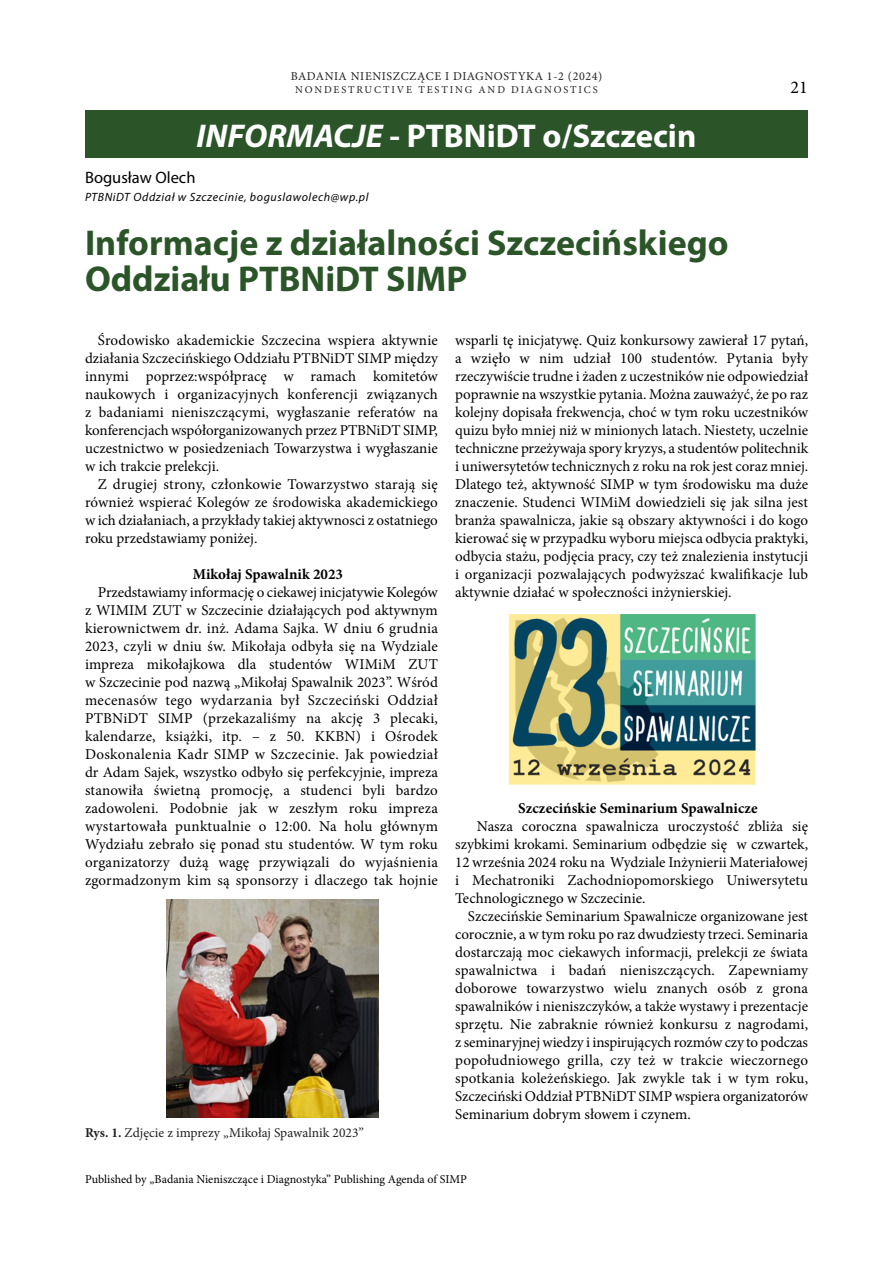
<style>
.page{position:relative;width:893px;height:1263px;background:#fff}
.page>*{position:absolute;margin:0;border:0;box-sizing:border-box;transform-origin:0 0}
.t1{font:700 36px/36px "Myriad Pro";color:#2b5528}
.t2{font:700 33px "Myriad Pro";color:#fff}
.t3{font:18px "Minion Pro";color:#000}
.t4{font:16.5px "Myriad Pro";color:#000}
.t5{font:15px/18px "Minion Pro";color:#000;text-align:justify}
.t6{font:700 15px "Minion Pro";color:#000}
.t7{font:13.5px "Minion Pro";color:#231f20}
.t8{font:12px "Minion Pro";color:#000}
.t9{font:italic 12px "Myriad Pro";letter-spacing:.05em;color:#000}
.t10{font:12px "Minion Pro";letter-spacing:.05em;color:#231f20}
.t11{font:10.5px "Minion Pro";letter-spacing:.18em;color:#231f20}
.s1{font-style:italic}
.s2{font-weight:700}
</style>
<div class="page">
<div style="left:85px;top:111px;width:723px;height:47px;background:#2b5528"></div>
<img style="left:167px;top:899px;width:212px;height:219px">
<img style="left:508px;top:615px;width:247px;height:170px">
<p class="t10" style="left:291px;top:71px;width:313px">BADANIA NIENISZCZĄCE I DIAGNOSTYKA 1-2 (2024)</p>
<p class="t11" style="left:295px;top:85px;width:304px">NONDESTRUCTIVE TESTING AND DIAGNOSTICS</p>
<h2 class="t2" style="left:197px;top:122px;width:501px"><span class="s1">INFORMACJE</span> - PTBNiDT o/Szczecin</h2>
<p class="t4" style="left:85px;top:170px;width:112px">Bogusław Olech</p>
<p class="t9" style="left:85px;top:192px;width:285px">PTBNiDT Oddział w Szczecinie, boguslawolech@wp.pl</p>
<h1 class="t1" style="left:85px;top:228px;width:645px">Informacje z działalności Szczecińskiego<br>Oddziału PTBNiDT SIMP</h1>
<p class="t3" style="left:791px;top:79px;width:19px">21</p>
<p class="t5" style="left:85px;top:332px;width:354px;text-indent:13px">Środowisko akademickie Szczecina wspiera aktywnie działania Szczecińskiego Oddziału PTBNiDT SIMP między innymi poprzez:współpracę w ramach komitetów naukowych i organizacyjnych konferencji związanych z badaniami nieniszczącymi, wygłaszanie referatów na konferencjach współorganizowanych przez PTBNiDT SIMP, uczestnictwo w posiedzeniach Towarzystwa i wygłaszanie w ich trakcie prelekcji.</p>
<p class="t5" style="left:85px;top:476px;width:354px;text-indent:13px">Z drugiej strony, członkowie Towarzystwo starają się również wspierać Kolegów ze środowiska akademickiego w ich działaniach, a przykłady takiej aktywnosci z ostatniego roku przedstawiamy poniżej.</p>
<p class="t6" style="left:193px;top:568px;width:152px">Mikołaj Spawalnik 2023</p>
<p class="t5" style="left:85px;top:584px;width:354px;text-indent:13px">Przedstawiamy informację o ciekawej inicjatywie Kolegów z WIMIM ZUT w Szczecinie działających pod aktywnym kierownictwem dr. inż. Adama Sajka. W dniu 6 grudnia 2023, czyli w dniu św. Mikołaja odbyła się na Wydziale impreza mikołajkowa dla studentów WIMiM ZUT w Szczecinie pod nazwą „Mikołaj Spawalnik 2023”. Wśród mecenasów tego wydarzania był Szczeciński Oddział PTBNiDT SIMP (przekazaliśmy na akcję 3 plecaki, kalendarze, książki, itp. – z 50. KKBN) i Ośrodek Doskonalenia Kadr SIMP w Szczecinie. Jak powiedział dr Adam Sajek, wszystko odbyło się perfekcyjnie, impreza stanowiła świetną promocję, a studenci byli bardzo zadowoleni. Podobnie jak w zeszłym roku impreza wystartowała punktualnie o 12:00. Na holu głównym Wydziału zebrało się ponad stu studentów. W tym roku organizatorzy dużą wagę przywiązali do wyjaśnienia zgormadzonym kim są sponsorzy i dlaczego tak hojnie</p>
<p class="t7" style="left:85px;top:1127px;width:280px"><span class="s2">Rys. 1.</span> Zdjęcie z imprezy „Mikołaj Spawalnik 2023”</p>
<p class="t5" style="left:455px;top:332px;width:354px">wsparli tę inicjatywę. Quiz konkursowy zawierał 17 pytań, a wzięło w nim udział 100 studentów. Pytania były rzeczywiście trudne i żaden z uczestników nie odpowiedział poprawnie na wszystkie pytania. Można zauważyć, że po raz kolejny dopisała frekwencja, choć w tym roku uczestników quizu było mniej niż w minionych latach. Niestety, uczelnie techniczne przeżywaja spory kryzys, a studentów politechnik i uniwersytetów technicznych z roku na rok jest coraz mniej.<br>Dlatego też, aktywność SIMP w tym środowisku ma duże znaczenie. Studenci WIMiM dowiedzieli się jak silna jest branża spawalnicza, jakie są obszary aktywności i do kogo kierować się w przypadku wyboru miejsca odbycia praktyki, odbycia stażu, podjęcia pracy, czy też znalezienia instytucji i organizacji pozwalających podwyższać kwalifikacje lub aktywnie działać w społeczności inżynierskiej.</p>
<p class="t6" style="left:518px;top:802px;width:241px">Szczecińskie Seminarium Spawalnicze</p>
<p class="t5" style="left:455px;top:818px;width:354px;text-indent:22px">Nasza coroczna spawalnicza uroczystość zbliża się szybkimi krokami. Seminarium odbędzie się w czwartek, 12 września 2024 roku na Wydziale Inżynierii Materiałowej i Mechatroniki Zachodniopomorskiego Uniwersytetu Technologicznego w Szczecinie.</p>
<p class="t5" style="left:455px;top:908px;width:354px;text-indent:13px">Szczecińskie Seminarium Spawalnicze organizowane jest corocznie, a w tym roku po raz dwudziesty trzeci. Seminaria dostarczają moc ciekawych informacji, prelekcji ze świata spawalnictwa i badań nieniszczących. Zapewniamy doborowe towarzystwo wielu znanych osób z grona spawalników i nieniszczyków, a także wystawy i prezentacje sprzętu. Nie zabraknie również konkursu z nagrodami, z seminaryjnej wiedzy i inspirujących rozmów czy to podczas popołudniowego grilla, czy też w trakcie wieczornego spotkania koleżeńskiego. Jak zwykle tak i w tym roku, Szczeciński Oddział PTBNiDT SIMP wspiera organizatorów Seminarium dobrym słowem i czynem.</p>
<p class="t8" style="left:85px;top:1174px;width:383px">Published by „Badania Nieniszczące i Diagnostyka” Publishing Agenda of SIMP</p>
</div>
